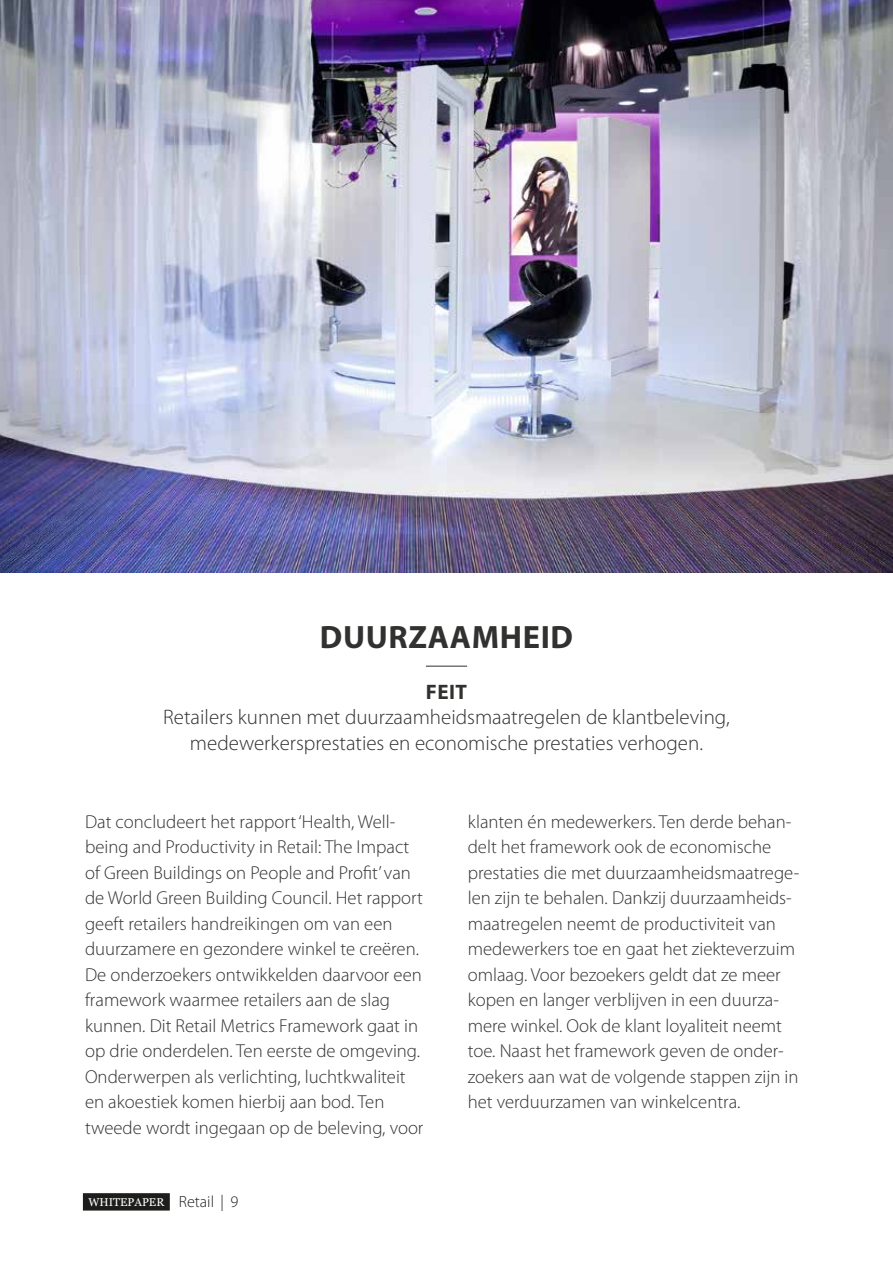
<style>
.page{position:relative;width:893px;height:1263px;background:#fff}
.page>*{position:absolute;margin:0;border:0;box-sizing:border-box;transform-origin:0 0}
.titel{font:700 32.4px "Myriad Pro";letter-spacing:.02em;color:#313130}
.feitje{font:300 21px/25.5px "Myriad Pro";color:#313130;text-align:center}
.brood{font:300 18.75px/25.5px "Myriad Pro";color:#313130}
.t1{font:11.4px "Georgia";color:#fff}
.s1{font-weight:700}
.s2{font-family:"Myriad Pro";font-weight:300;font-size:16.2px;color:#1d1d1b}
</style>
<div class="page">
<img style="left:0;top:0;width:893px;height:573px">
<hr style="left:426px;top:666px;width:41px;height:1px;background:#313130">
<div style="left:83px;top:1193px;width:87px;height:17px;background:#1d1d1b"></div>
<p class="titel" style="left:320px;top:619px;width:255px">DUURZAAMHEID</p>
<p class="feitje" style="left:163px;top:679px;width:568px"><span class="s1">FEIT<br></span>Retailers kunnen met duurzaamheidsmaatregelen de klantbeleving, medewerkersprestaties en economische prestaties verhogen.</p>
<p class="brood" style="left:85px;top:809px;width:340px">Dat concludeert het rapport ‘Health, Well&shy;being and Productivity in Retail: The Impact of Green Buildings on People and Profit’ van de World Green Building Council. Het rapport geeft retailers handreikingen om van een duurzamere en gezondere winkel te creëren.</p>
<p class="brood" style="left:85px;top:962px;width:340px">De onderzoekers ontwikkelden daarvoor een framework waarmee retailers aan de slag kunnen. Dit Retail Metrics Framework gaat in op drie onderdelen. Ten eerste de omgeving.<br>Onderwerpen als verlichting, luchtkwaliteit en akoestiek komen hierbij aan bod. Ten tweede wordt ingegaan op de beleving, voor</p>
<p class="t1" style="left:88px;top:1193px;width:152px">WHITEPAPER <span class="s2">Retail | 9</span></p>
<p class="brood" style="left:468px;top:809px;width:333px">klanten én medewerkers. Ten derde behan&shy;delt het framework ook de economische prestaties die met duurzaamheidsmaatrege&shy;len zijn te behalen. Dankzij duurzaamheids&shy;maatregelen neemt de productiviteit van medewerkers toe en gaat het ziekteverzuim omlaag. Voor bezoekers geldt dat ze meer kopen en langer verblijven in een duurza&shy;mere winkel. Ook de klant loyaliteit neemt toe. Naast het framework geven de onder&shy;zoekers aan wat de volgende stappen zijn in het verduurzamen van winkelcentra.</p>
</div>
